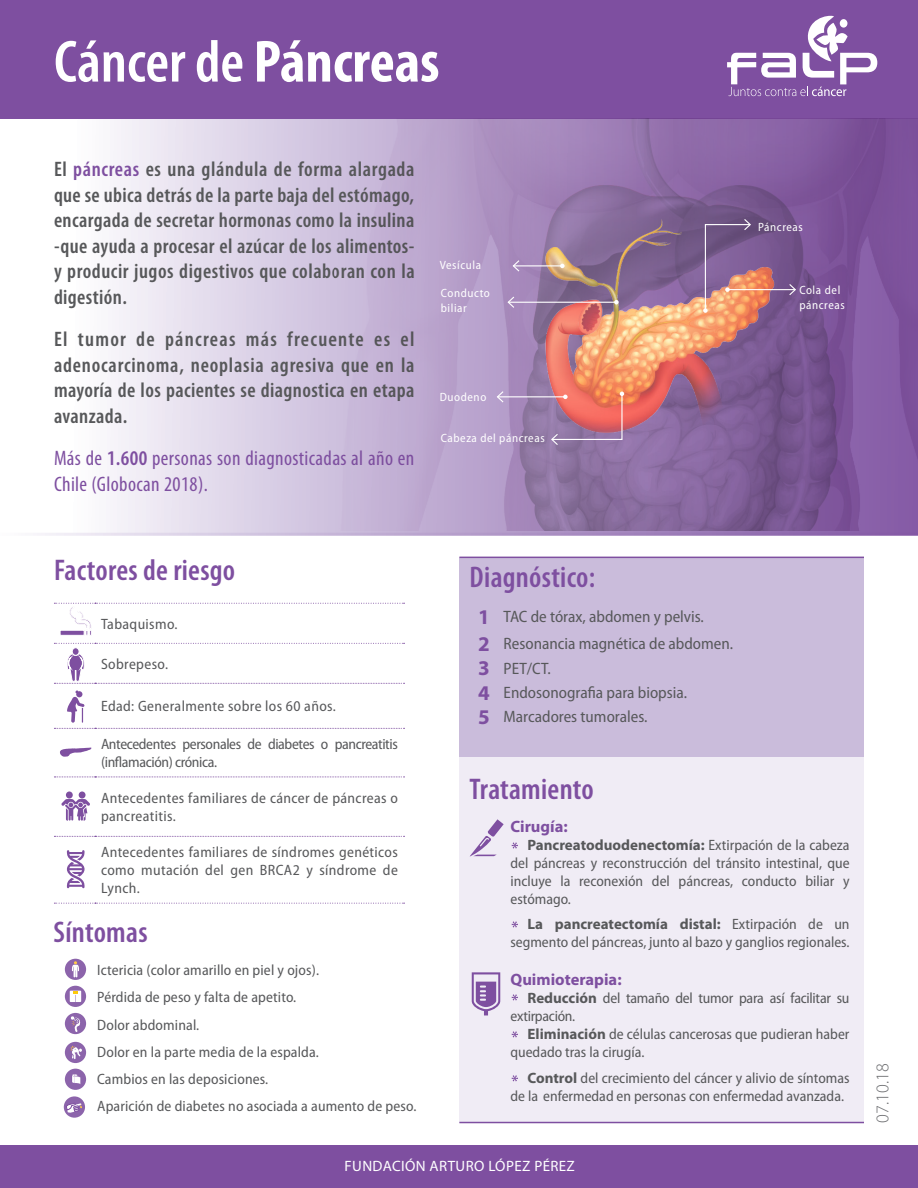
<style>
.page{position:relative;width:918px;height:1188px;background:#fff}
.page>*{position:absolute;margin:0;border:0;box-sizing:border-box;transform-origin:0 0}
.t1{font:600 condensed 60px "Myriad Pro";color:#fff}
.t2{font:600 condensed 30px "Myriad Pro";letter-spacing:.01em;color:#7e4fa0}
.t3{font:600 condensed 21px/25.5px "Myriad Pro";letter-spacing:.02em;color:#57585a;text-align:justify}
.t4{font:condensed 21px/25.5px "Myriad Pro";letter-spacing:.02em;color:#7e4fa0}
.t5{font:700 21px "Myriad Pro";color:#7e4fa0}
.t6{font:300 18px "Myriad Pro";color:#6c6d70}
.t7{font:semi-condensed 16.5px "Myriad Pro";color:#57585a}
.t8{font:700 16.5px "Myriad Pro";color:#7e4fa0}
.t9{font:semi-condensed 15px/18px "Myriad Pro";color:#57585a;text-align:justify}
.t10{font:semi-condensed 15px/18px "Myriad Pro";letter-spacing:.025em;color:#57585a}
.t11{font:semi-condensed 15px/18px "Myriad Pro";letter-spacing:-.025em;color:#57585a}
.t12{font:semi-condensed 15px/18px "Myriad Pro";letter-spacing:-.02em;color:#57585a}
.t13{font:15px "Myriad Pro";letter-spacing:.025em;color:#fff}
.t14{font:semi-condensed 12px/14.4px "Myriad Pro";letter-spacing:.05em;color:#fff}
.s1{font-weight:700}
.s2{color:#7e4fa0}
.s3{font-weight:600}
.s4{font-weight:700;font-stretch:normal}
</style>
<div class="page">
<div style="left:459px;top:557px;width:405px;height:566px;background:#f0ecf5"></div>
<div style="left:459px;top:558px;width:405px;height:199px;background:#cabcdb"></div>
<svg style="left:0;top:118px;width:918px;height:418px"></svg>
<svg style="left:54px;top:777px;width:351px;height:1px"></svg>
<svg style="left:54px;top:836px;width:351px;height:1px"></svg>
<svg style="left:54px;top:903px;width:351px;height:1px"></svg>
<div style="left:0;top:0;width:918px;height:118px;background:#7e4fa0"></div>
<div style="left:0;top:1145px;width:918px;height:43px;background:#7e4fa0"></div>
<svg style="left:727px;top:15px;width:150px;height:81px"></svg>
<img style="left:336px;top:118px;width:582px;height:412px">
<img style="left:475px;top:146px;width:357px;height:345px">
<svg style="left:512px;top:842px;width:6px;height:7px"></svg>
<svg style="left:512px;top:921px;width:6px;height:7px"></svg>
<svg style="left:512px;top:994px;width:6px;height:7px"></svg>
<svg style="left:512px;top:1031px;width:6px;height:7px"></svg>
<svg style="left:512px;top:1075px;width:6px;height:6px"></svg>
<hr style="left:459px;top:557px;width:405px;height:1px;background:#7e4fa0">
<hr style="left:459px;top:1122px;width:405px;height:1px;background:#7e4fa0">
<svg style="left:469px;top:819px;width:35px;height:38px"></svg>
<svg style="left:472px;top:972px;width:28px;height:43px"></svg>
<svg style="left:54px;top:603px;width:351px;height:41px"></svg>
<svg style="left:54px;top:654px;width:351px;height:30px"></svg>
<div style="left:72px;top:648px;width:7px;height:7px;background:#7e4fa0;border-radius:50%"></div>
<div style="left:72px;top:648px;width:7px;height:7px;border:1px solid #fff;border-radius:50%"></div>
<svg style="left:54px;top:690px;width:351px;height:39px"></svg>
<svg style="left:60px;top:747px;width:32px;height:10px"></svg>
<div style="left:66px;top:791px;width:7px;height:8px;background:#7e4fa0;border-radius:50%"></div>
<div style="left:79px;top:791px;width:7px;height:8px;background:#7e4fa0;border-radius:50%"></div>
<svg style="left:61px;top:799px;width:29px;height:22px"></svg>
<hr style="left:508px;top:302px;width:108px;height:1px;background:#fff">
<svg style="left:507px;top:295px;width:8px;height:14px"></svg>
<svg style="left:614px;top:300px;width:5px;height:4px"></svg>
<hr style="left:498px;top:396px;width:67px;height:1px;background:#fff">
<svg style="left:496px;top:390px;width:9px;height:14px"></svg>
<hr style="left:513px;top:265px;width:49px;height:1px;background:#fff">
<svg style="left:512px;top:259px;width:9px;height:14px"></svg>
<svg style="left:560px;top:264px;width:5px;height:4px"></svg>
<svg style="left:550px;top:392px;width:74px;height:54px;background:#c87782"></svg>
<hr style="left:727px;top:289px;width:68px;height:1px;background:#fff">
<svg style="left:788px;top:283px;width:9px;height:13px"></svg>
<svg style="left:703px;top:218px;width:49px;height:95px;background:#a3778a"></svg>
<svg style="left:67px;top:850px;width:18px;height:38px"></svg>
<div style="left:65px;top:959px;width:21px;height:21px;background:#8c64ab;border-radius:50%"></div>
<svg style="left:72px;top:961px;width:7px;height:16px"></svg>
<div style="left:65px;top:1013px;width:21px;height:21px;background:#8c64ab;border-radius:50%"></div>
<svg style="left:71px;top:1016px;width:10px;height:16px"></svg>
<div style="left:64px;top:1096px;width:21px;height:22px;background:#8c64ab;border-radius:50%"></div>
<svg style="left:65px;top:986px;width:21px;height:21px"></svg>
<svg style="left:70px;top:991px;width:11px;height:11px"></svg>
<div style="left:65px;top:1042px;width:21px;height:21px;background:#8c64ab;border-radius:50%"></div>
<svg style="left:71px;top:1046px;width:11px;height:13px"></svg>
<div style="left:65px;top:1069px;width:21px;height:21px;background:#8c64ab;border-radius:50%"></div>
<svg style="left:72px;top:1074px;width:9px;height:10px"></svg>
<svg style="left:66px;top:1103px;width:16px;height:10px"></svg>
<p class="t1" style="left:54px;top:25px;width:387px">Cáncer de <span class="s1">Páncreas</span></p>
<p class="t3" style="left:54px;top:156px;width:362px">El <span class="s2">páncreas</span> es una glándula de forma alargada que se ubica detrás de la parte baja del estómago, encargada de secretar hormonas como la insulina -que ayuda a procesar el azúcar de los alimentos&shy;y producir jugos digestivos que colaboran con la digestión.</p>
<p class="t3" style="left:54px;top:326px;width:362px">El tumor de páncreas más frecuente es el adenocarcinoma, neoplasia agresiva que en la mayoría de los pacientes se diagnostica en etapa avanzada.</p>
<p class="t4" style="left:54px;top:445px;width:362px">Más de <span class="s3">1.600</span> personas son diagnosticadas al año en<br>Chile (Globocan 2018).</p>
<p class="t14" style="left:440px;top:258px;width:43px">Vesícula</p>
<p class="t14" style="left:441px;top:286px;width:51px">Conducto</p>
<p class="t14" style="left:441px;top:301px;width:28px">biliar</p>
<p class="t14" style="left:440px;top:390px;width:48px">Duodeno</p>
<p class="t14" style="left:441px;top:430px;width:105px">Cabeza del páncreas</p>
<p class="t14" style="left:758px;top:219px;width:46px">Páncreas</p>
<p class="t14" style="left:799px;top:283px;width:47px">Cola del páncreas</p>
<p class="t2" style="left:54px;top:551px;width:183px">Factores de riesgo</p>
<p class="t10" style="left:101px;top:615px;width:78px">Tabaquismo.</p>
<p class="t10" style="left:101px;top:655px;width:69px">Sobrepeso.</p>
<p class="t10" style="left:101px;top:697px;width:236px">Edad: Generalmente sobre los 60 años.</p>
<p class="t11" style="left:101px;top:735px;width:298px">Antecedentes personales de diabetes o pancreatitis (inflamación) crónica.</p>
<p class="t10" style="left:101px;top:789px;width:298px">Antecedentes familiares de cáncer de páncreas o pancreatitis.</p>
<p class="t9" style="left:101px;top:843px;width:298px">Antecedentes familiares de síndromes genéticos como mutación del gen BRCA2 y síndrome de Lynch.</p>
<p class="t2" style="left:54px;top:913px;width:96px">Síntomas</p>
<p class="t9" style="left:97px;top:961px;width:223px">Ictericia (color amarillo en piel y ojos).</p>
<p class="t9" style="left:97px;top:988px;width:201px">Pérdida de peso y falta de apetito.</p>
<p class="t9" style="left:97px;top:1015px;width:104px">Dolor abdominal.</p>
<p class="t9" style="left:97px;top:1043px;width:223px">Dolor en la parte media de la espalda.</p>
<p class="t9" style="left:97px;top:1070px;width:173px">Cambios en las deposiciones.</p>
<p class="t9" style="left:97px;top:1097px;width:321px">Aparición de diabetes no asociada a aumento de peso.</p>
<p class="t2" style="left:470px;top:559px;width:127px">Diagnóstico:</p>
<p class="t5" style="left:478px;top:603px;width:13px">1</p>
<p class="t7" style="left:504px;top:607px;width:202px">TAC de tórax, abdomen y pelvis.</p>
<p class="t5" style="left:478px;top:630px;width:13px">2</p>
<p class="t7" style="left:504px;top:634px;width:231px">Resonancia magnética de abdomen.</p>
<p class="t5" style="left:478px;top:655px;width:13px">3</p>
<p class="t7" style="left:504px;top:658px;width:49px">PET/CT.</p>
<p class="t5" style="left:478px;top:679px;width:13px">4</p>
<p class="t7" style="left:504px;top:682px;width:185px">Endosonografia para biopsia.</p>
<p class="t5" style="left:478px;top:703px;width:13px">5</p>
<p class="t7" style="left:504px;top:707px;width:145px">Marcadores tumorales.</p>
<p class="t2" style="left:470px;top:771px;width:126px">Tratamiento</p>
<p class="t8" style="left:510px;top:815px;width:59px">Cirugía:</p>
<p class="t9" style="left:510px;top:836px;width:341px;text-indent:17px"><span class="s4">Pancreatoduodenectomía:</span> Extirpación de la cabeza del páncreas y reconstrucción del tránsito intestinal, que incluye la reconexión del páncreas, conducto biliar y estómago.</p>
<p class="t9" style="left:510px;top:915px;width:341px;text-align:right"><span class="s4">La pancreatectomía distal:</span> Extirpación de un segmento del páncreas, junto al bazo y ganglios regionales.</p>
<p class="t8" style="left:510px;top:969px;width:113px">Quimioterapia:</p>
<p class="t12" style="left:510px;top:989px;width:341px;text-indent:17px"><span class="s4">Reducción</span> del tamaño del tumor para así facilitar su extirpación.</p>
<p class="t9" style="left:510px;top:1025px;width:341px;text-indent:17px"><span class="s4">Eliminación</span> de células cancerosas que pudieran haber quedado tras la cirugía.</p>
<p class="t9" style="left:510px;top:1068px;width:341px;text-indent:17px"><span class="s4">Control</span> del crecimiento del cáncer y alivio de síntomas de la enfermedad en personas con enfermedad avanzada.</p>
<p class="t13" style="left:345px;top:1157px;width:232px">FUNDACIÓN ARTURO LÓPEZ PÉREZ</p>
<p class="t6" style="left:872px;top:1123px;width:60px;rotate:-90deg">07.10.18</p>
</div>
